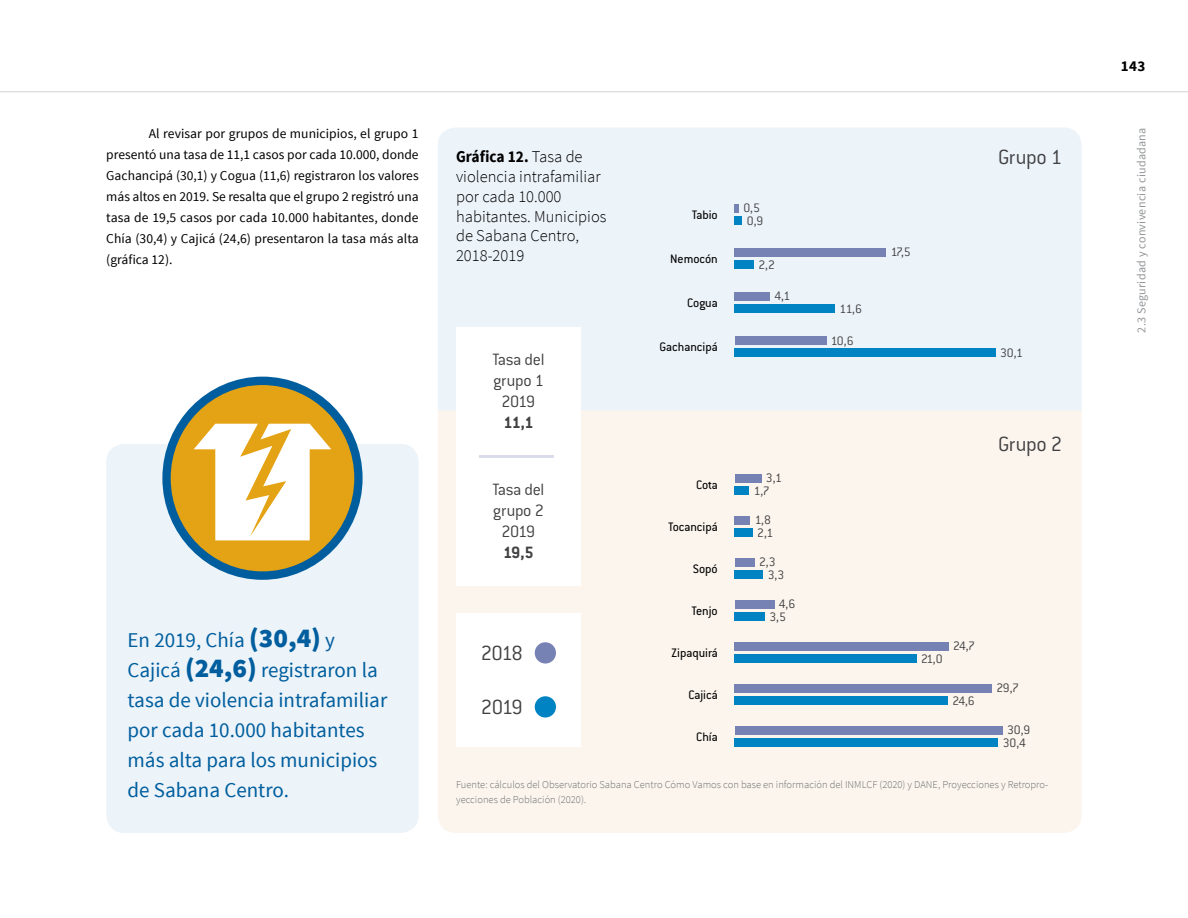
<style>
.page{position:relative;width:1188px;height:918px;background:#fff}
.page>*{position:absolute;margin:0;border:0;box-sizing:border-box;transform-origin:0 0}
.t1{font:300 22.5px "Conduit ITC Std";letter-spacing:-.025em;color:#414042}
.t2{font:21px/30px "Source Sans Pro";color:#005e9e}
.t3{font:300 18px/21px "Conduit ITC Std";letter-spacing:-.02em;color:#414042;text-align:center}
.t4{font:700 18px "Conduit ITC Std";color:#414042}
.t5{font:300 16.5px/19.8px "Source Sans Pro";color:#000}
.t6{font:700 15px "Source Sans Pro";color:#000}
.t7{font:13.5px/21px "Source Sans Pro";letter-spacing:.005em;color:#000;text-align:justify}
.t8{font:300 13.5px/12.6px "Conduit ITC Std";letter-spacing:-.06em;color:#414042}
.t9{font:13.5px "Conduit ITC Std";color:#000}
.t10{font:12px "Source Sans Pro";letter-spacing:.025em;color:#939598}
.t11{font:300 10.5px/15px "Source Sans Pro";color:#6d6e71}
.s1{font-weight:900;font-size:27px}
.s2{font-weight:700}
</style>
<div class="page">
<hr style="left:0;top:91px;width:1188px;height:1px;background:#d1d3d4">
<div style="left:438px;top:410px;width:644px;height:423px;background:#fbf5ed"></div>
<div style="left:438px;top:128px;width:644px;height:282px;background:#ecf3f9"></div>
<div style="left:456px;top:613px;width:125px;height:134px;background:#fff"></div>
<svg style="left:735px;top:204px;width:4px;height:8px"></svg>
<div style="left:735px;top:216px;width:7px;height:9px;background:#0083c2"></div>
<div style="left:735px;top:248px;width:151px;height:8px;background:#7782b4"></div>
<div style="left:735px;top:260px;width:19px;height:9px;background:#0083c2"></div>
<div style="left:735px;top:292px;width:35px;height:8px;background:#7782b4"></div>
<div style="left:735px;top:305px;width:100px;height:8px;background:#0083c2"></div>
<div style="left:735px;top:336px;width:91px;height:9px;background:#7782b4"></div>
<div style="left:735px;top:349px;width:261px;height:8px;background:#0083c2"></div>
<div style="left:735px;top:474px;width:26px;height:8px;background:#7782b4"></div>
<div style="left:735px;top:487px;width:14px;height:8px;background:#0083c2"></div>
<div style="left:735px;top:516px;width:15px;height:8px;background:#7782b4"></div>
<div style="left:735px;top:529px;width:18px;height:8px;background:#0083c2"></div>
<div style="left:735px;top:558px;width:20px;height:8px;background:#7782b4"></div>
<div style="left:735px;top:570px;width:28px;height:9px;background:#0083c2"></div>
<div style="left:735px;top:600px;width:39px;height:8px;background:#7782b4"></div>
<div style="left:735px;top:612px;width:30px;height:9px;background:#0083c2"></div>
<div style="left:735px;top:642px;width:214px;height:8px;background:#7782b4"></div>
<div style="left:735px;top:654px;width:182px;height:9px;background:#0083c2"></div>
<div style="left:735px;top:684px;width:257px;height:8px;background:#7782b4"></div>
<div style="left:735px;top:696px;width:213px;height:9px;background:#0083c2"></div>
<div style="left:735px;top:726px;width:268px;height:8px;background:#7782b4"></div>
<div style="left:735px;top:738px;width:263px;height:9px;background:#0083c2"></div>
<div style="left:535px;top:642px;width:21px;height:22px;background:#7782b4;border-radius:50%"></div>
<div style="left:535px;top:696px;width:21px;height:22px;background:#0083c2;border-radius:50%"></div>
<div style="left:456px;top:327px;width:125px;height:258px;background:#fff"></div>
<hr style="left:479px;top:455px;width:75px;height:2px;background:#dadceb">
<div style="left:106px;top:444px;width:313px;height:389px;background:#ecf3f9;border-radius:18px"></div>
<svg style="left:162px;top:377px;width:201px;height:203px"></svg>
<p class="t7" style="left:106px;top:123px;width:314px;text-indent:43px">Al revisar por grupos de municipios, el grupo 1 presentó una tasa de 11,1 casos por cada 10.000, donde Gachancipá (30,1) y Cogua (11,6) registraron los valores más altos en 2019. Se resalta que el grupo 2 registró una tasa de 19,5 casos por cada 10.000 habitantes, donde Chía (30,4) y Cajicá (24,6) presentaron la tasa más alta (gráfica 12).</p>
<h2 class="t2" style="left:128px;top:625px;width:261px">En 2019, Chía <span class="s1">(30,4)</span> y<br>Cajicá <span class="s1">(24,6)</span> registraron la tasa de violencia intrafamiliar por cada 10.000 habitantes más alta para los municipios de Sabana Centro.</h2>
<p class="t5" style="left:456px;top:147px;width:152px"><span class="s2">Gráfica 12.</span> Tasa de violencia intrafamiliar por cada 10.000 habitantes. Municipios de Sabana Centro,<br>2018-2019</p>
<h3 class="t3" style="left:492px;top:349px;width:53px">Tasa del grupo 1<br>2019</h3>
<h3 class="t4" style="left:503px;top:412px;width:32px">11,1</h3>
<h3 class="t3" style="left:492px;top:478px;width:53px">Tasa del grupo 2<br>2019</h3>
<h3 class="t4" style="left:503px;top:541px;width:32px">19,5</h3>
<h1 class="t1" style="left:481px;top:639px;width:44px">2018</h1>
<h1 class="t1" style="left:481px;top:693px;width:44px">2019</h1>
<p class="t9" style="left:692px;top:206px;width:27px">Tabio</p>
<p class="t9" style="left:670px;top:250px;width:49px">Nemocón</p>
<p class="t9" style="left:687px;top:294px;width:32px">Cogua</p>
<p class="t9" style="left:659px;top:338px;width:60px">Gachancipá</p>
<p class="t8" style="left:743px;top:201px;width:22px">0,5<br>0,9</p>
<p class="t8" style="left:758px;top:258px;width:18px">2,2</p>
<p class="t8" style="left:775px;top:290px;width:17px">4,1</p>
<p class="t9" style="left:696px;top:476px;width:23px">Cota</p>
<p class="t9" style="left:668px;top:518px;width:51px">Tocancipá</p>
<p class="t9" style="left:693px;top:560px;width:27px">Sopó</p>
<p class="t9" style="left:692px;top:602px;width:28px">Tenjo</p>
<p class="t9" style="left:672px;top:644px;width:48px">Zipaquirá</p>
<p class="t9" style="left:688px;top:686px;width:31px">Cajicá</p>
<p class="t9" style="left:696px;top:728px;width:23px">Chía</p>
<p class="t8" style="left:754px;top:472px;width:30px;text-indent:12px">3,1<br>1,7</p>
<p class="t8" style="left:755px;top:514px;width:20px">1,8<br>2,1</p>
<p class="t8" style="left:768px;top:556px;width:18px;text-indent:-9px">2,3<br>3,3</p>
<p class="t8" style="left:769px;top:597px;width:27px;text-indent:10px">4,6<br>3,5</p>
<p class="t8" style="left:840px;top:302px;width:24px">11,6</p>
<p class="t8" style="left:831px;top:334px;width:24px">10,6</p>
<p class="t8" style="left:891px;top:245px;width:21px">17,5</p>
<h1 class="t1" style="left:998px;top:143px;width:66px">Grupo 1</h1>
<p class="t8" style="left:1000px;top:346px;width:24px">30,1</p>
<h1 class="t1" style="left:998px;top:430px;width:66px">Grupo 2</h1>
<p class="t8" style="left:921px;top:652px;width:23px">21,0</p>
<p class="t8" style="left:953px;top:639px;width:23px">24,7</p>
<p class="t8" style="left:952px;top:694px;width:24px">24,6</p>
<p class="t8" style="left:997px;top:681px;width:24px">29,7</p>
<p class="t8" style="left:1003px;top:723px;width:29px;text-align:center">30,9<br>30,4</p>
<p class="t11" style="left:456px;top:777px;width:594px">Fuente: cálculos del Observatorio Sabana Centro Cómo Vamos con base en información del INMLCF (2020) y DANE, Proyecciones y Retropro&shy;yecciones de Población (2020).</p>
<p class="t6" style="left:1121px;top:57px;width:26px">143</p>
<p class="t10" style="left:1134px;top:333px;width:207px;rotate:-90deg">2.3 Seguridad y convivencia ciudadana</p>
</div>
